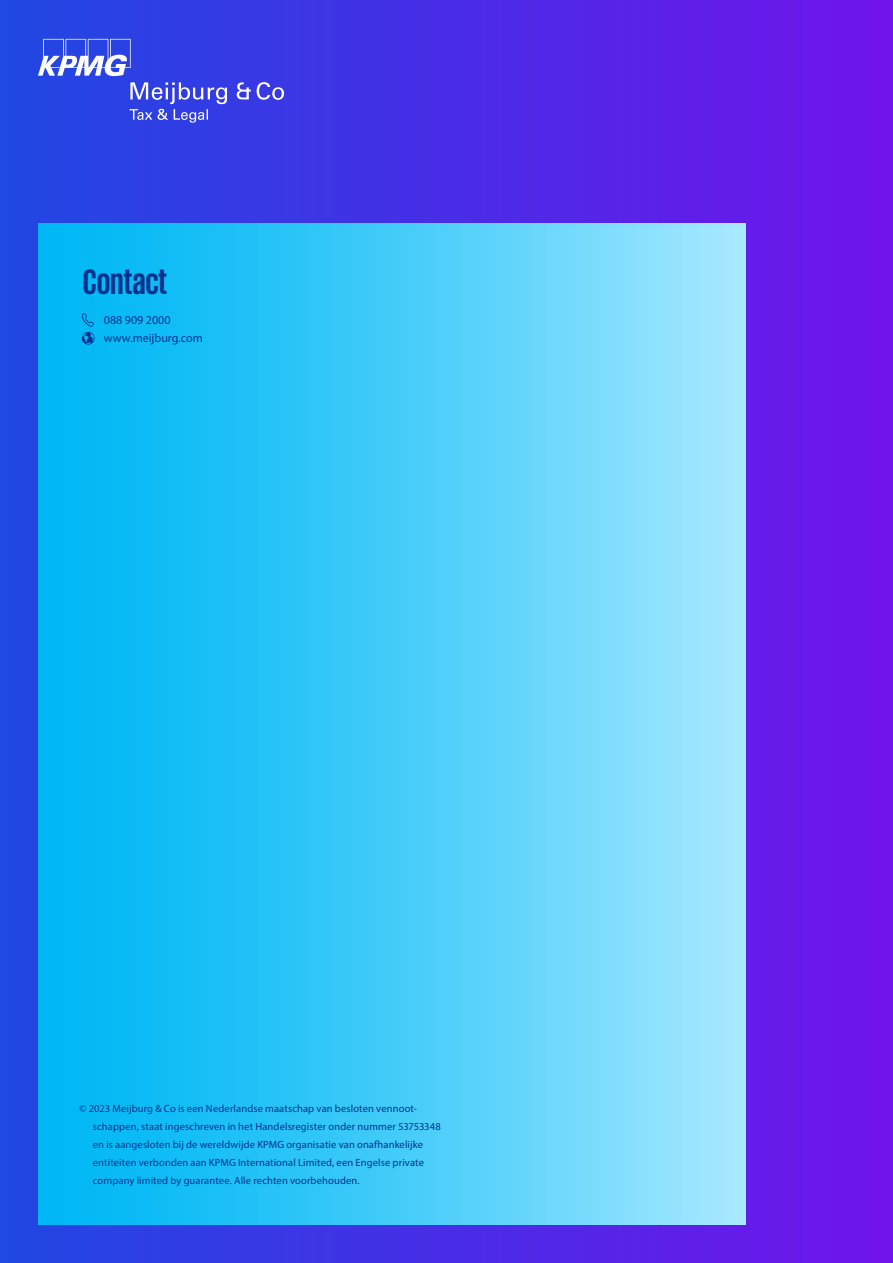
<style>
.page{position:relative;width:893px;height:1263px;background:#fff}
.page>*{position:absolute;margin:0;border:0;box-sizing:border-box;transform-origin:0 0}
.Grote_kopjes{font:700 36px "KPMG";letter-spacing:-.005em;color:#00338d}
.broodtekst{font:12px "Myriad Pro";color:#00338d}
.broodtekst-2{font:10.5px/18px "Myriad Pro";letter-spacing:.01em;color:#00338d}
</style>
<div class="page">
<div style="left:0;top:0;width:893px;height:1263px;background:linear-gradient(to right,#2048e2,#7114ea)"></div>
<div style="left:38px;top:223px;width:707px;height:1002px;background:linear-gradient(to right,#00b3f4,#a0e6fe)"></div>
<svg style="left:82px;top:313px;width:13px;height:32px"></svg>
<svg style="left:38px;top:39px;width:246px;height:84px;background:#4452e6"></svg>
<p class="Grote_kopjes" style="left:83px;top:264px;width:86px">Contact</p>
<p class="broodtekst" style="left:104px;top:313px;width:68px">088 909 2000</p>
<p class="broodtekst" style="left:104px;top:331px;width:100px">www.meijburg.com</p>
<p class="broodtekst-2" style="left:93px;top:1099px;width:350px;text-indent:-14px">© 2023 Meijburg &amp; Co is een Nederlandse maatschap van besloten vennoot&shy;schappen, staat ingeschreven in het Handelsregister onder nummer 53753348 en is aangesloten bij de wereldwijde KPMG organisatie van onafhankelijke entiteiten verbonden aan KPMG International Limited, een Engelse private company limited by guarantee. Alle rechten voorbehouden.</p>
</div>
